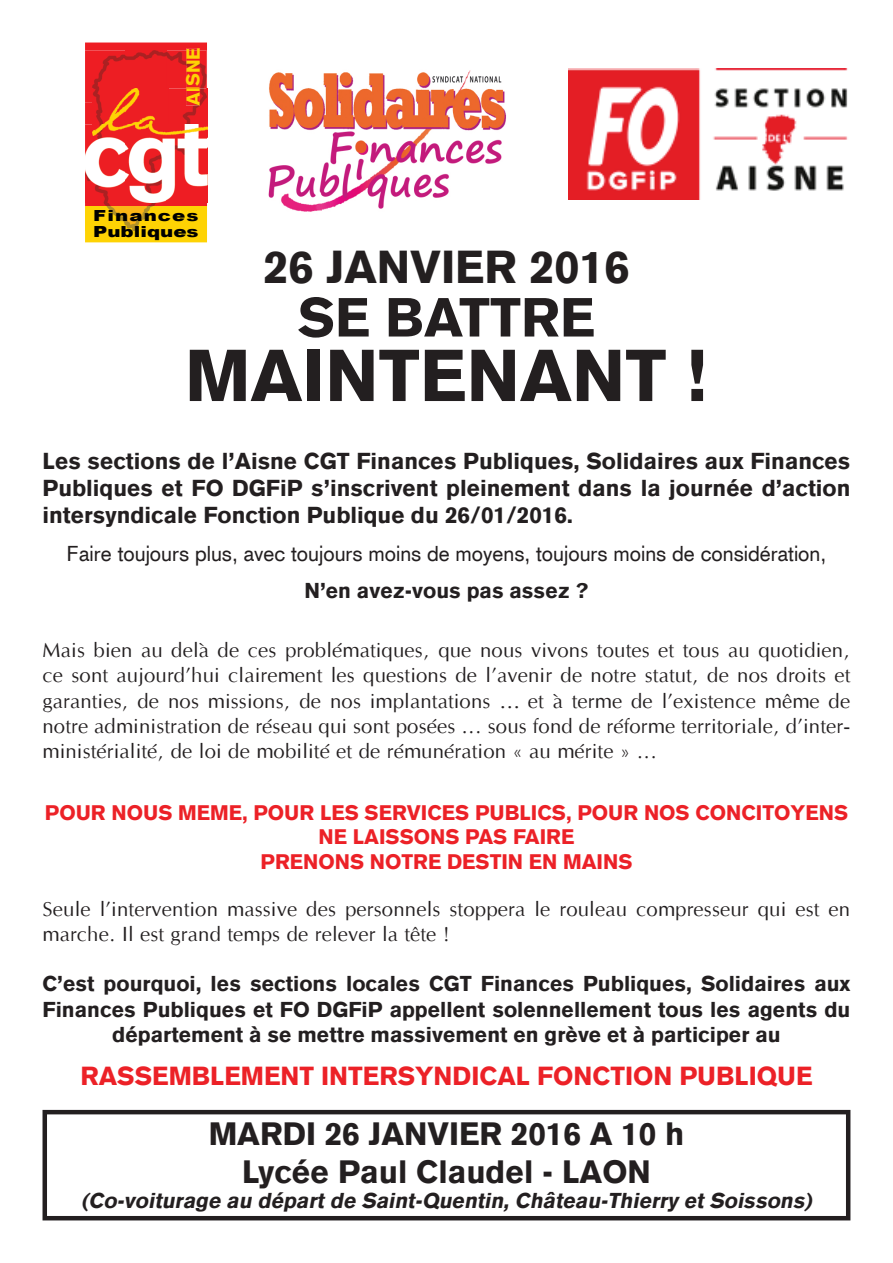
<style>
.page{position:relative;width:893px;height:1263px;background:#fff}
.page>*{position:absolute;margin:0;border:0;box-sizing:border-box;transform-origin:0 0}
.t1{font:900 72px "Akzidenz Grotesk CE";color:#231f20}
.t2{font:900 54px "Akzidenz Grotesk CE";color:#231f20}
.t3{font:900 45px "Akzidenz Grotesk CE";color:#231f20}
.t4{font:900 31.5px/37.8px "Akzidenz Grotesk CE";color:#231f20;text-align:center}
.t5{font:900 25.5px "Akzidenz Grotesk CE";color:#ec2127}
.t6{font:900 22.5px/27px "Akzidenz Grotesk CE";color:#231f20;text-align:justify}
.t7{font:21px/25.2px "Optane";color:#231f20;text-align:justify}
.t8{font:900 21px/25.2px "Akzidenz Grotesk CE";color:#231f20;text-align:center}
.t9{font:21px "Akzidenz Grotesk CE";color:#231f20}
.t10{font:italic 900 21px "Akzidenz Grotesk CE";color:#231f20}
.t11{font:900 20.55px/24.6px "Akzidenz Grotesk CE";color:#ec2127;text-align:center}
.t12{font:700 18.75px "Akzidenz Grotesk BE";color:#fed304}
.t13{font:900 15.3px/15.9px "Arial";color:#000;scale:1.29 1}
</style>
<div class="page">
<div style="left:43px;top:1110px;width:807px;height:110px;border:4px solid #231f20"></div>
<img style="left:85px;top:43px;width:122px;height:8px">
<img style="left:186px;top:48px;width:14px;height:3px">
<img style="left:85px;top:230px;width:122px;height:12px">
<img style="left:85px;top:51px;width:41px;height:52px">
<img style="left:126px;top:51px;width:81px;height:37px">
<img style="left:85px;top:103px;width:8px;height:21px">
<img style="left:85px;top:203px;width:41px;height:4px">
<img style="left:126px;top:135px;width:82px;height:72px">
<img style="left:85px;top:207px;width:122px;height:23px">
<img style="left:85px;top:124px;width:41px;height:79px">
<img style="left:207px;top:88px;width:1px;height:36px">
<img style="left:93px;top:88px;width:114px;height:47px">
<img style="left:186px;top:88px;width:14px;height:18px">
<img style="left:268px;top:70px;width:238px;height:142px">
<img style="left:569px;top:69px;width:279px;height:131px">
<p class="t12" style="left:182px;top:106px;width:59px;rotate:-90deg">AISNE</p>
<p class="t13" style="left:93px;top:208px;width:83px">Finances<br>Publiques</p>
<h3 class="t3" style="left:263px;top:237px;width:367px">26 JANVIER 2016</h3>
<h2 class="t2" style="left:298px;top:282px;width:298px">SE BATTRE</h2>
<h1 class="t1" style="left:185px;top:328px;width:524px">MAINTENANT !</h1>
<p class="t6" style="left:43px;top:448px;width:809px">Les sections de l’Aisne CGT Finances Publiques, Solidaires aux Finances Publiques et FO DGFiP s’inscrivent pleinement dans la journée d’action intersyndicale Fonction Publique du 26/01/2016.</p>
<p class="t9" style="left:67px;top:539px;width:761px">Faire toujours plus, avec toujours moins de moyens, toujours moins de considération,</p>
<p class="t8" style="left:304px;top:579px;width:286px">N’en avez-vous pas assez ?</p>
<p class="t7" style="left:43px;top:637px;width:809px">Mais bien au delà de ces problématiques, que nous vivons toutes et tous au quotidien, ce sont aujourd’hui clairement les questions de l’avenir de notre statut, de nos droits et garanties, de nos missions, de nos implantations … et à terme de l’existence même de notre administration de réseau qui sont posées ... sous fond de réforme territoriale, d’inter&shy;ministérialité, de loi de mobilité et de rémunération « au mérite » ...</p>
<p class="t11" style="left:45px;top:800px;width:805px">POUR NOUS MEME, POUR LES SERVICES PUBLICS, POUR NOS CONCITOYENS<br>NE LAISSONS PAS FAIRE<br>PRENONS NOTRE DESTIN EN MAINS</p>
<p class="t7" style="left:43px;top:896px;width:809px">Seule l’intervention massive des personnels stoppera le rouleau compresseur qui est en marche. Il est grand temps de relever la tête !</p>
<p class="t8" style="left:43px;top:972px;width:809px">C’est pourquoi, les sections locales CGT Finances Publiques, Solidaires aux<br>Finances Publiques et FO DGFiP appellent solennellement tous les agents du département à se mettre massivement en grève et à participer au</p>
<p class="t5" style="left:80px;top:1059px;width:734px">RASSEMBLEMENT INTERSYNDICAL FONCTION PUBLIQUE</p>
<h3 class="t4" style="left:209px;top:1115px;width:477px">MARDI 26 JANVIER 2016 A 10 h<br>Lycée Paul Claudel - LAON</h3>
<p class="t10" style="left:81px;top:1186px;width:737px">(Co-voiturage au départde Saint-Quentin,Château-Thierry etSoissons)</p>
</div>
